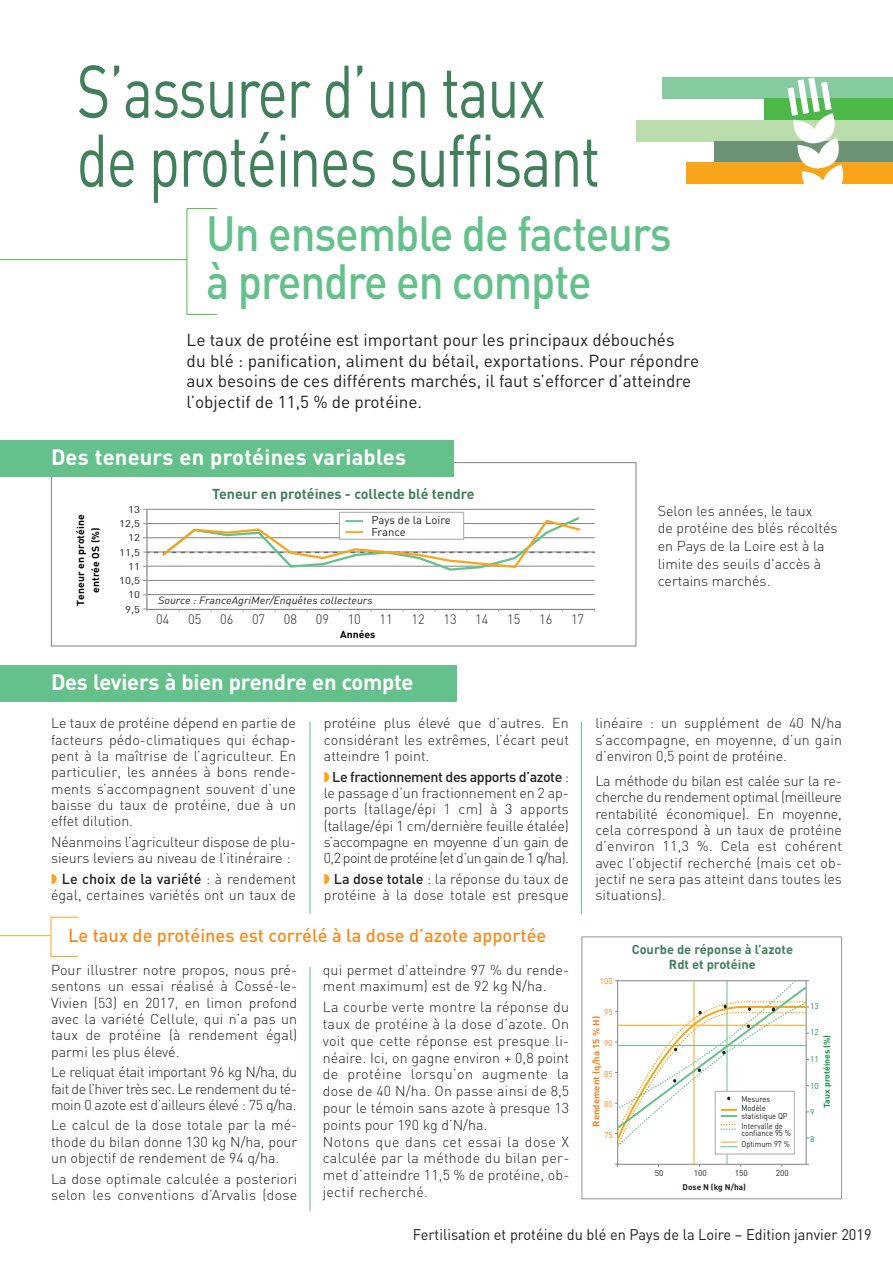
<style>
.page{position:relative;width:893px;height:1263px;background:#fff}
.page>*{position:absolute;margin:0;border:0;box-sizing:border-box;transform-origin:0 0}
.t1{font:73.2px/69px "DIN";letter-spacing:-.025em;color:#42805c;scale:.79 1}
.t2{font:500 48.75px/48.8px "DIN";letter-spacing:-.025em;color:#65c18b;scale:.9 1}
.t3{font:700 21.9px "DIN";letter-spacing:.01em;color:#fff}
.t4{font:700 21.9px "DIN";letter-spacing:-.01em;color:#fff}
.t5{font:500 18.3px "DIN";color:#f68b1f}
.t6{font:17.1px/20.4px "DIN";color:#231f20}
.t7{font:15.3px "DIN";color:#231f20;scale:.95 1}
.t8{font:300 14.25px/16.4px "DIN";color:#231f20;text-align:justify}
.t9{font:300 14.25px/16.8px "DIN";letter-spacing:.02em;color:#231f20}
.t10{font:700 14.25px "DIN";color:#42805c}
.t11{font:300 13.5px "DIN";color:#231f20;scale:.95 1}
.t12{font:700 12.9px/14.7px "DIN";color:#42805c;text-align:center}
.t13{font:11.4px/12px "DIN";color:#231f20}
.t14{font:italic 10.35px "DIN";color:#231f20;scale:1.07 1}
.t15{font:700 10.05px "DIN";color:#000;scale:1.04 1}
.t16{font:9.75px/14.2px "DIN";color:#231f20;text-align:right;scale:1.18 1}
.t17{font:700 9.15px "DIN";color:#f58220;scale:1.05 1}
.t18{font:8.4px/7.5px "DIN";color:#231f20;scale:.89 1}
.t19{font:700 8.25px "DIN";color:#0d9444;scale:1.05 1}
.t20{font:8.25px "DIN";color:#f58220}
.t21{font:700 8.25px "DIN";color:#231f20}
.t22{font:8.25px "DIN";color:#231f20}
.t23{font:8.25px "DIN";color:#0d9444}
.s1{color:#f9a51b}
.s2{font-weight:500}
</style>
<div class="page">
<hr style="left:310px;top:721px;width:1px;height:193px;background:#65c18b">
<hr style="left:581px;top:721px;width:1px;height:193px;background:#65c18b">
<div style="left:663px;top:78px;width:230px;height:21px;background:#86cba0"></div>
<div style="left:764px;top:99px;width:129px;height:21px;background:#4cb848"></div>
<div style="left:637px;top:120px;width:256px;height:21px;background:#bbddae"></div>
<div style="left:715px;top:141px;width:178px;height:22px;background:#6d9274"></div>
<div style="left:686px;top:163px;width:207px;height:21px;background:#f9a51b"></div>
<hr style="left:146px;top:509px;width:1px;height:100px;background:#808285">
<hr style="left:147px;top:609px;width:448px;height:1px;background:#808285">
<hr style="left:147px;top:580px;width:448px;height:1px;background:#808285">
<hr style="left:147px;top:594px;width:448px;height:1px;background:#808285">
<svg style="left:143px;top:509px;width:452px;height:63px"></svg>
<div style="left:51px;top:462px;width:585px;height:184px;border:1px solid #808285"></div>
<div style="left:0;top:440px;width:453px;height:36px;background:#65c18b"></div>
<hr style="left:0;top:259px;width:187px;height:1px;background:#4cb848">
<hr style="left:187px;top:209px;width:1px;height:105px;background:#4cb848">
<hr style="left:187px;top:314px;width:30px;height:1px;background:#4cb848">
<hr style="left:187px;top:208px;width:30px;height:1px;background:#4cb848">
<svg style="left:787px;top:78px;width:56px;height:106px"></svg>
<div style="left:0;top:665px;width:456px;height:36px;background:#65c18b"></div>
<hr style="left:0;top:935px;width:51px;height:1px;background:#f9a51b">
<hr style="left:51px;top:917px;width:1px;height:39px;background:#f9a51b">
<svg style="left:51px;top:956px;width:27px;height:1px"></svg>
<svg style="left:51px;top:917px;width:27px;height:1px"></svg>
<hr style="left:694px;top:981px;width:1px;height:183px;background:#f9a51b">
<hr style="left:727px;top:981px;width:1px;height:183px;background:#65c18b">
<div style="left:715px;top:1091px;width:79px;height:63px;background:#fff"></div>
<div style="left:715px;top:1091px;width:80px;height:63px;border:1px solid #a8a9ad"></div>
<svg style="left:615px;top:980px;width:194px;height:168px"></svg>
<div style="left:581px;top:936px;width:261px;height:263px;border:1px solid #939598"></div>
<hr style="left:310px;top:967px;width:1px;height:244px;background:#65c18b">
<h1 class="t1" style="left:77px;top:58px;width:664px">S’assurer d’un taux de protéines suffisant</h1>
<h2 class="t2" style="left:206px;top:209px;width:519px">Un ensemble de facteurs à prendre en compte</h2>
<p class="t6" style="left:187px;top:330px;width:514px">Le taux de protéine est important pour les principaux débouchés<br>du blé : panification, aliment du bétail, exportations. Pour répondre aux besoins de ces différents marchés, il faut s’efforcer d’atteindre l’objectif de 11,5 % de protéine.</p>
<h3 class="t3" style="left:51px;top:444px;width:357px">Des teneurs en protéines variables</h3>
<p class="t15" style="left:75px;top:606px;width:89px;rotate:-90deg">Teneur en protéine</p>
<p class="t15" style="left:90px;top:593px;width:64px;rotate:-90deg">entrée OS (%)</p>
<p class="t16" style="left:119px;top:502px;width:19px">13<br>12,5<br>12<br>11,5<br>11<br>10,5<br>10<br>9,5</p>
<p class="t10" style="left:212px;top:485px;width:264px">Teneur en protéines - collecte blé tendre</p>
<p class="t13" style="left:371px;top:514px;width:81px">Pays de la Loire<br>France</p>
<p class="t14" style="left:158px;top:597px;width:202px">Source : FranceAgriMer/Enquêtes collecteurs</p>
<p class="t11" style="left:156px;top:611px;width:15px">04</p>
<p class="t11" style="left:188px;top:611px;width:15px">05</p>
<p class="t11" style="left:220px;top:611px;width:15px">06</p>
<p class="t11" style="left:252px;top:611px;width:15px">07</p>
<p class="t11" style="left:284px;top:611px;width:15px">08</p>
<p class="t11" style="left:316px;top:611px;width:15px">09</p>
<p class="t11" style="left:348px;top:611px;width:15px">10</p>
<p class="t11" style="left:380px;top:611px;width:15px">11</p>
<p class="t11" style="left:411px;top:611px;width:15px">12</p>
<p class="t11" style="left:443px;top:611px;width:15px">13</p>
<p class="t11" style="left:475px;top:611px;width:15px">14</p>
<p class="t11" style="left:507px;top:611px;width:15px">15</p>
<p class="t11" style="left:539px;top:611px;width:15px">16</p>
<p class="t11" style="left:571px;top:611px;width:15px">17</p>
<p class="t15" style="left:340px;top:629px;width:35px">Années</p>
<p class="t8" style="left:658px;top:502px;width:181px;line-height:17.7px;text-align:left">Selon les années, le taux<br>de protéine des blés récoltés en Pays de la Loire est à la limite des seuils d'accès à certains marchés.</p>
<h3 class="t4" style="left:51px;top:669px;width:364px">Des leviers à bien prendre en compte</h3>
<p class="t8" style="left:51px;top:715px;width:247px">Le taux de protéine dépend en partie de facteurs pédo-climatiques qui échap&shy;pent à la maîtrise de l’agriculteur. En particulier, les années à bons rende&shy;ments s’accompagnent souvent d’une baisse du taux de protéine, due à un effet dilution.</p>
<p class="t8" style="left:51px;top:834px;width:247px">Néanmoins l’agriculteur dispose de plu&shy;sieurs leviers au niveau de l’itinéraire :</p>
<p class="t8" style="left:51px;top:871px;width:247px"><span class="s1">◗</span> <span class="s2">Le choix de la variété</span> : à rendement égal, certaines variétés ont un taux de</p>
<p class="t8" style="left:324px;top:715px;width:247px">protéine plus élevé que d’autres. En considérant les extrêmes, l’écart peut atteindre 1 point.</p>
<p class="t8" style="left:324px;top:768px;width:247px"><span class="s1">◗</span> <span class="s2">Le fractionnement des apports d’azote</span> : le passage d’un fractionnement en 2 ap&shy;ports (tallage/épi 1 cm) à 3 apports (tallage/épi 1 cm/dernière feuille étalée) s’accompagne en moyenne d’un gain de 0,2 point de protéine (et d’un gain de 1 q/ha).</p>
<p class="t8" style="left:324px;top:871px;width:247px"><span class="s1">◗</span> <span class="s2">La dose totale</span> : la réponse du taux de protéine à la dose totale est presque</p>
<p class="t5" style="left:68px;top:924px;width:480px">Le taux de protéines est corrélé à la dose d’azote apportée</p>
<p class="t8" style="left:51px;top:962px;width:248px">Pour illustrer notre propos, nous pré&shy;sentons un essai réalisé à Cossé-le-Vivien (53) en 2017, en limon profond avec la variété Cellule, qui n’a pas un taux de protéine (à rendement égal) parmi les plus élevé.</p>
<p class="t8" style="left:51px;top:1064px;width:248px">Le reliquat était important 96 kg N/ha, du fait de l’hiver très sec. Le rendement du té&shy;moin 0 azote est d’ailleurs élevé : 75 q/ha.</p>
<p class="t8" style="left:51px;top:1117px;width:248px">Le calcul de la dose totale par la mé&shy;thode du bilan donne 130 kg N/ha, pour un objectif de rendement de 94 q/ha.</p>
<p class="t8" style="left:51px;top:1171px;width:248px">La dose optimale calculée a posteriori selon les conventions d’Arvalis (dose</p>
<p class="t8" style="left:323px;top:962px;width:248px">qui permet d’atteindre 97 % du rende&shy;ment maximum) est de 92 kg N/ha.</p>
<p class="t9" style="left:323px;top:999px;width:248px">La courbe verte montre la réponse du taux de protéine à la dose d’azote. On voit que cette réponse est presque li&shy;néaire. Ici, on gagne environ + 0,8 point de protéine lorsqu’on augmente la dose de 40 N/ha. On passe ainsi de 8,5 pour le témoin sans azote à presque 13 points pour 190 kg d’N/ha.<br>Notons que dans cet essai la dose X calculée par la méthode du bilan per&shy;met d’atteindre 11,5 % de protéine, ob&shy;jectif recherché.</p>
<p class="t8" style="left:595px;top:715px;width:248px">linéaire : un supplément de 40 N/ha s’accompagne, en moyenne, d’un gain d’environ 0,5 point de protéine.</p>
<p class="t8" style="left:595px;top:773px;width:248px">La méthode du bilan est calée sur la re&shy;cherche du rendement optimal (meilleure rentabilité économique). En moyenne, cela correspond à un taux de protéine d’environ 11,3 %. Cela est cohérent avec l’objectif recherché (mais cet ob&shy;jectif ne sera pas atteint dans toutes les situations).</p>
<p class="t20" style="left:600px;top:976px;width:14px">100</p>
<p class="t20" style="left:604px;top:1007px;width:10px">95</p>
<p class="t20" style="left:604px;top:1038px;width:10px">90</p>
<p class="t20" style="left:604px;top:1069px;width:10px">85</p>
<p class="t20" style="left:604px;top:1100px;width:10px">80</p>
<p class="t20" style="left:604px;top:1130px;width:10px">75</p>
<p class="t17" style="left:591px;top:1127px;width:107px;rotate:-90deg">Rendement (q/ha 15 % H)</p>
<p class="t12" style="left:632px;top:942px;width:163px">Courbe de réponse à l’azote<br>Rdt et protéine</p>
<p class="t18" style="left:741px;top:1095px;width:34px">Mesures</p>
<p class="t18" style="left:741px;top:1122px;width:57px">Intervalle de confiance 95 %</p>
<p class="t18" style="left:741px;top:1105px;width:53px">Modèle statistique QP</p>
<p class="t18" style="left:741px;top:1141px;width:56px">Optimum 97 %</p>
<p class="t22" style="left:655px;top:1168px;width:10px">50</p>
<p class="t22" style="left:694px;top:1168px;width:14px">100</p>
<p class="t22" style="left:735px;top:1168px;width:14px">150</p>
<p class="t21" style="left:683px;top:1182px;width:65px">Dose N (kg N/ha)</p>
<p class="t22" style="left:776px;top:1168px;width:14px">200</p>
<p class="t23" style="left:810px;top:1001px;width:10px">13</p>
<p class="t23" style="left:810px;top:1028px;width:10px">12</p>
<p class="t23" style="left:810px;top:1054px;width:10px">11</p>
<p class="t23" style="left:810px;top:1081px;width:10px">10</p>
<p class="t23" style="left:810px;top:1107px;width:6px">9</p>
<p class="t23" style="left:810px;top:1134px;width:6px">8</p>
<p class="t19" style="left:822px;top:1108px;width:71px;rotate:-90deg">Taux protéines (%)</p>
<p class="t7" style="left:413px;top:1226px;width:484px">Fertilisation et protéine du blé en Pays de la Loire – Edition janvier 2019</p>
</div>
